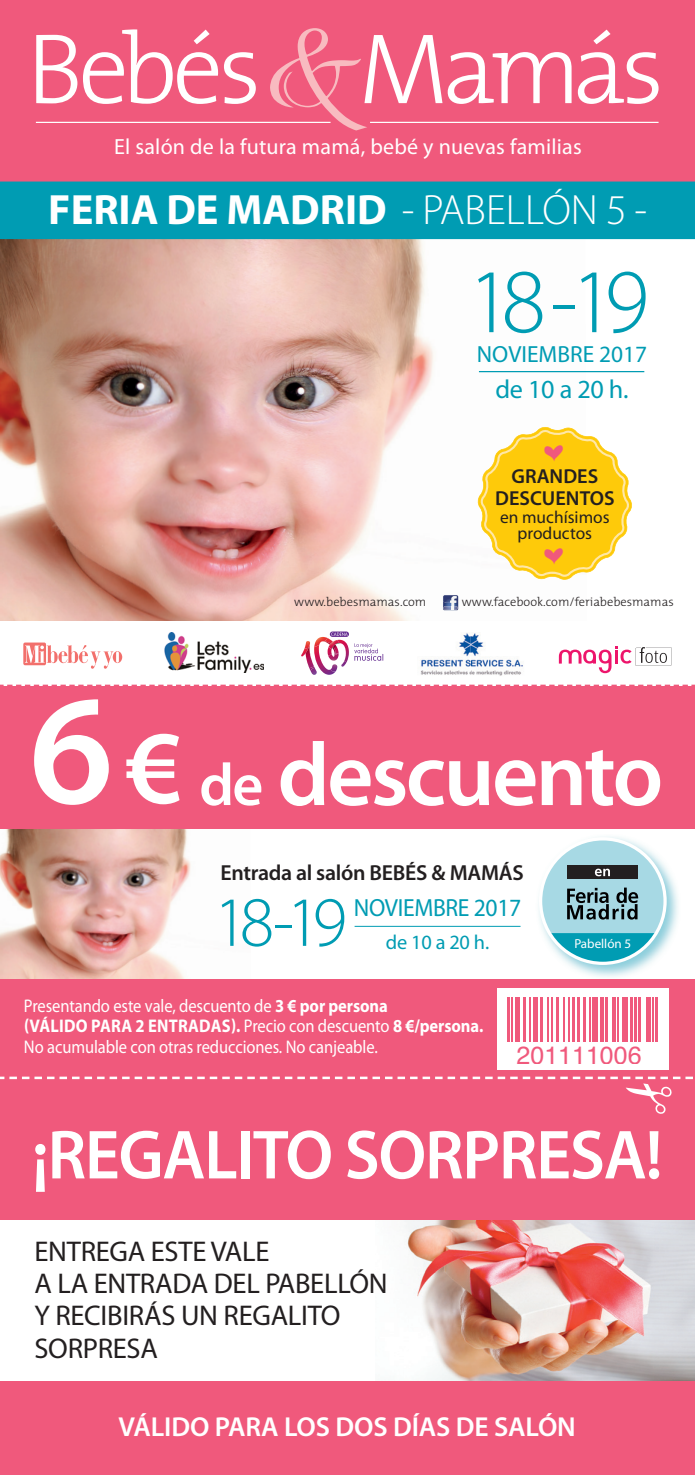
<style>
.page{position:relative;width:695px;height:1475px;background:#fff}
.page>*{position:absolute;margin:0;border:0;box-sizing:border-box;transform-origin:0 0}
.t1{font:300 91.75px "Myriad Pro";color:#009cb3}
.t2{font:600 90px "Myriad Pro";letter-spacing:-.03em;color:#fff}
.t3{font:300 71px "Myriad Pro";color:#009cb3}
.t4{font:600 70px "Myriad Pro";letter-spacing:-.02em;color:#fff}
.t5{font:700 42.5px "Myriad Pro";color:#fff}
.t6{font:28.5px/32.2px "Myriad Pro";letter-spacing:-.01em;color:#231f20}
.t7{font:600 27.5px "Myriad Pro";letter-spacing:-.005em;color:#fff}
.t8{font:26.25px "Myriad Pro";color:#009cb3}
.t9{font:25px "Helvetica";color:#f0597c}
.t10{font:24.75px "Myriad Pro";letter-spacing:-.015em;color:#009cb3;scale:.95 1}
.t11{font:23.5px "Myriad Pro";color:#009cb3}
.t12{font:22px "Myriad Pro";letter-spacing:.01em;color:#fff}
.t13{font:600 21.75px "Myriad Pro";letter-spacing:-.015em;color:#231f20}
.t14{font:600 20.25px/22px "Myriad Pro";color:#231f20;text-align:center}
.t15{font:20.25px "Myriad Pro";color:#009cb3}
.t16{font:18.25px/20.8px "Myriad Pro";letter-spacing:-.005em;color:#fff;scale:.9 1}
.t17{font:17.5px/16px "Myriad Pro";color:#231f20;text-align:center}
.t18{font:13px "Myriad Pro";color:#fff}
.t19{font:300 12.5px "The Mix";color:#231f20}
.s1{font-weight:300}
.s2{font-size:157.5px}
.s3{font-size:105px}
.s4{font-size:60px}
.s5{font-weight:700}
</style>
<div class="page">
<img style="left:0;top:828px;width:251px;height:151px">
<hr style="left:354px;top:925px;width:166px;height:1px;background:#009cb3">
<img style="left:0;top:239px;width:586px;height:382px">
<div style="left:0;top:0;width:694px;height:181px;background:#f0597c"></div>
<hr style="left:36px;top:122px;width:294px;height:1px;background:#fff">
<hr style="left:370px;top:122px;width:288px;height:1px;background:#fff">
<svg style="left:577px;top:52px;width:81px;height:52px"></svg>
<svg style="left:593px;top:30px;width:17px;height:14px"></svg>
<svg style="left:224px;top:52px;width:32px;height:52px"></svg>
<svg style="left:83px;top:29px;width:135px;height:75px"></svg>
<svg style="left:36px;top:35px;width:41px;height:68px"></svg>
<svg style="left:270px;top:28px;width:301px;height:102px"></svg>
<div style="left:0;top:685px;width:694px;height:143px;background:#f0597c"></div>
<div style="left:0;top:181px;width:694px;height:58px;background:#009cb3"></div>
<div style="left:442px;top:594px;width:16px;height:16px;background:#fff"></div>
<div style="left:442px;top:594px;width:16px;height:16px;background:#fbfbfb;border-radius:2px"></div>
<svg style="left:443px;top:595px;width:15px;height:15px"></svg>
<svg style="left:0;top:684px;width:694px;height:2px"></svg>
<img style="left:375px;top:1219px;width:319px;height:161px">
<div style="left:0;top:1076px;width:694px;height:143px;background:#f0597c"></div>
<div style="left:0;top:1380px;width:694px;height:94px;background:#f0597c"></div>
<img style="left:538px;top:836px;width:140px;height:141px">
<div style="left:540px;top:838px;width:125px;height:125px;background:#009cb3;border-radius:50%"></div>
<svg style="left:540px;top:838px;width:125px;height:95px"></svg>
<hr style="left:479px;top:371px;width:165px;height:1px;background:#009cb3">
<svg style="left:23px;top:642px;width:99px;height:26px"></svg>
<img style="left:164px;top:632px;width:99px;height:40px">
<img style="left:420px;top:633px;width:103px;height:43px">
<svg style="left:330px;top:631px;width:19px;height:6px"></svg>
<svg style="left:301px;top:632px;width:82px;height:42px"></svg>
<svg style="left:558px;top:646px;width:113px;height:27px"></svg>
<div style="left:0;top:979px;width:694px;height:99px;background:#f0597c"></div>
<div style="left:497px;top:987px;width:171px;height:82px;background:#fff"></div>
<hr style="left:506px;top:997px;width:3px;height:44px;background:#f0597c">
<hr style="left:511px;top:997px;width:1px;height:44px;background:#f0597c">
<div style="left:515px;top:997px;width:5px;height:44px;background:#f0597c"></div>
<hr style="left:523px;top:997px;width:3px;height:44px;background:#f0597c">
<hr style="left:529px;top:997px;width:1px;height:44px;background:#f0597c">
<div style="left:533px;top:997px;width:5px;height:44px;background:#f0597c"></div>
<hr style="left:539px;top:997px;width:3px;height:44px;background:#f0597c">
<hr style="left:547px;top:997px;width:1px;height:44px;background:#f0597c">
<hr style="left:551px;top:997px;width:2px;height:44px;background:#f0597c">
<hr style="left:556px;top:997px;width:3px;height:44px;background:#f0597c">
<hr style="left:563px;top:997px;width:2px;height:44px;background:#f0597c">
<hr style="left:568px;top:997px;width:1px;height:44px;background:#f0597c">
<hr style="left:572px;top:997px;width:3px;height:44px;background:#f0597c">
<hr style="left:577px;top:997px;width:2px;height:44px;background:#f0597c">
<hr style="left:583px;top:997px;width:2px;height:44px;background:#f0597c">
<hr style="left:589px;top:997px;width:1px;height:44px;background:#f0597c">
<div style="left:592px;top:997px;width:5px;height:44px;background:#f0597c"></div>
<svg style="left:600px;top:997px;width:3px;height:44px"></svg>
<hr style="left:605px;top:997px;width:3px;height:44px;background:#f0597c">
<svg style="left:612px;top:997px;width:3px;height:44px"></svg>
<hr style="left:617px;top:997px;width:1px;height:44px;background:#f0597c">
<div style="left:622px;top:997px;width:6px;height:44px;background:#f0597c"></div>
<hr style="left:629px;top:997px;width:3px;height:44px;background:#f0597c">
<hr style="left:634px;top:997px;width:3px;height:44px;background:#f0597c">
<hr style="left:638px;top:997px;width:3px;height:44px;background:#f0597c">
<hr style="left:646px;top:997px;width:4px;height:44px;background:#f0597c">
<hr style="left:652px;top:997px;width:1px;height:44px;background:#f0597c">
<hr style="left:654px;top:997px;width:3px;height:44px;background:#f0597c">
<svg style="left:477px;top:426px;width:155px;height:154px"></svg>
<svg style="left:0;top:1076px;width:693px;height:4px"></svg>
<p class="t12" style="left:114px;top:135px;width:469px">El salón de la futura mamá, bebé y nuevas familias</p>
<h3 class="t5" style="left:48px;top:186px;width:600px">FERIA DE MADRID <span class="s1">- PABELLÓN 5 -</span></h3>
<h1 class="t1" style="left:467px;top:251px;width:183px">18 - 19</h1>
<p class="t11" style="left:477px;top:341px;width:172px">NOVIEMBRE 2017</p>
<h3 class="t8" style="left:495px;top:375px;width:135px">de 10 a 20 h.</h3>
<p class="t14" style="left:495px;top:465px;width:121px">GRANDES<br>DESCUENTOS</p>
<p class="t17" style="left:500px;top:509px;width:111px">en muchísimos productos</p>
<p class="t19" style="left:294px;top:591px;width:133px">www.bebesmamas.com</p>
<p class="t19" style="left:462px;top:591px;width:213px">www.facebook.com/feriabebesmamas</p>
<h2 class="t2" style="left:29px;top:724px;width:635px"><span class="s2">6</span> <span class="s3">€</span> <span class="s4">de</span> descuento</h2>
<p class="t13" style="left:220px;top:860px;width:305px">Entrada al salón BEBÉS &amp; MAMÁS</p>
<h3 class="t3" style="left:213px;top:883px;width:135px">18 - 19</h3>
<h3 class="t10" style="left:354px;top:894px;width:178px">NOVIEMBRE 2017</h3>
<p class="t15" style="left:386px;top:930px;width:105px">de 10 a 20 h.</p>
<p class="t18" style="left:574px;top:936px;width:58px">Pabellón 5</p>
<p class="t16" style="left:24px;top:995px;width:512px">Presentando este vale, descuento de <span class="s5">3 € por persona<br>(VÁLIDO PARA 2 ENTRADAS).</span> Precio con descuento <span class="s5">8 €/persona.<br></span>No acumulable con otras reducciones. No canjeable.</p>
<h3 class="t9" style="left:516px;top:1039px;width:126px">201111006</h3>
<h3 class="t4" style="left:32px;top:1115px;width:632px">¡REGALITO SORPRESA!</h3>
<h3 class="t6" style="left:34px;top:1235px;width:354px">ENTREGA ESTE VALE<br>A LA ENTRADA DEL PABELLÓN<br>Y RECIBIRÁS UN REGALITO<br>SORPRESA</h3>
<h3 class="t7" style="left:118px;top:1410px;width:458px">VÁLIDO PARA LOS DOS DÍAS DE SALÓN</h3>
</div>
